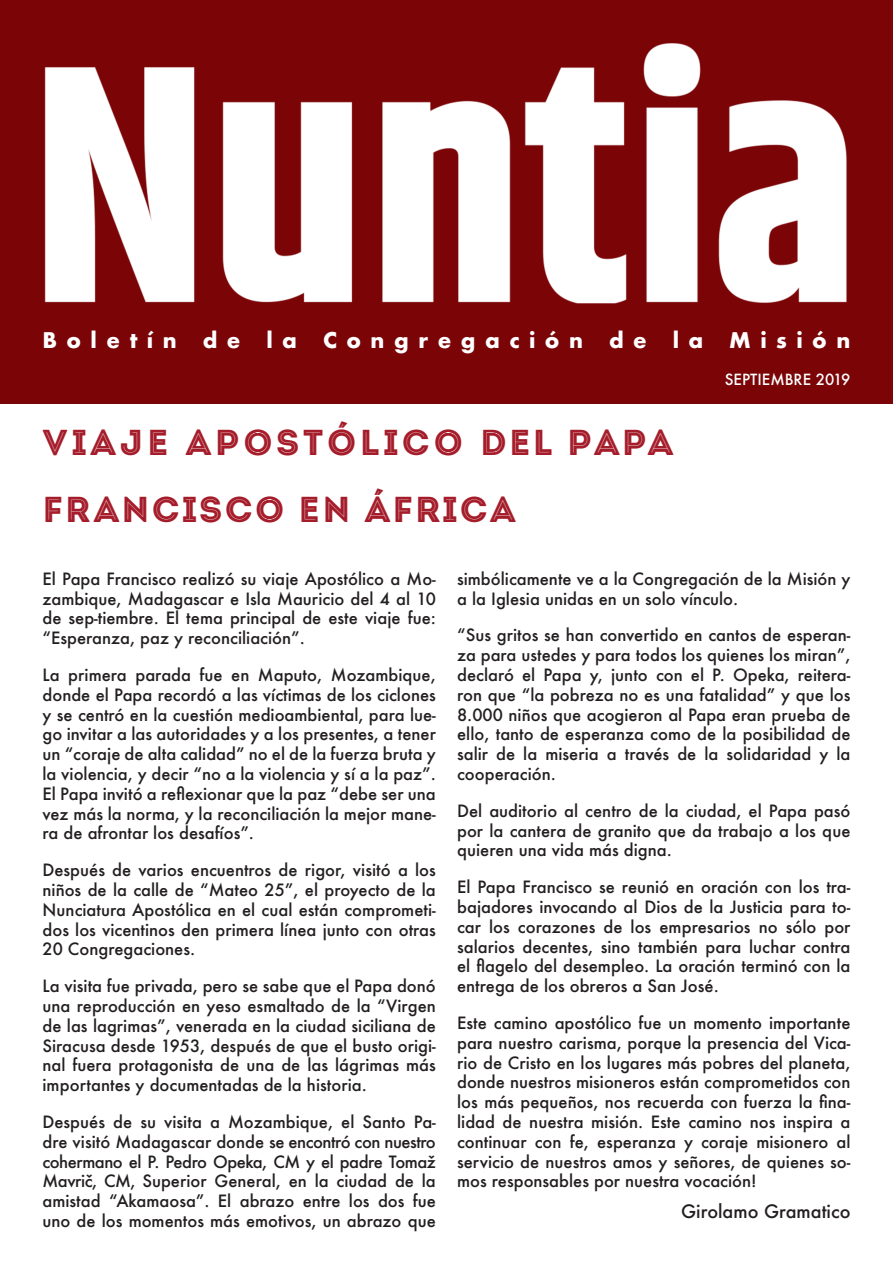
<style>
.page{position:relative;width:893px;height:1263px;background:#fff}
.page>*{position:absolute;margin:0;border:0;box-sizing:border-box;transform-origin:0 0}
.t1{font:36px/67.5px "Intro Inline";letter-spacing:.06em;color:#a51c2a}
.t2{font:700 21px "Futura";letter-spacing:.45em;color:#fff}
.t3{font:500 18px "Futura";color:#231f20}
.t4{font:500 16.5px/19.8px "Futura";color:#231f20;text-align:justify}
.t5{font:500 15px "Futura";color:#fff}
</style>
<div class="page">
<img style="left:0;top:0;width:893px;height:404px">
<p class="t2" style="left:43px;top:325px;width:809px">Boletín de la Congregación de la Misión</p>
<p class="t5" style="left:725px;top:369px;width:127px">SEPTIEMBRE 2019</p>
<h1 class="t1" style="left:42px;top:408px;width:633px">VIAJE APOSTÓLICO DEL PAPA<br>FRANCISCO EN ÁFRICA</h1>
<p class="t4" style="left:43px;top:568px;width:395px">El Papa Francisco realizó su viaje Apostólico a Mo&shy;zambique, Madagascar e Isla Mauricio del 4 al 10 de sep-tiembre. El tema principal de este viaje fue: “Esperanza, paz y reconciliación”.</p>
<p class="t4" style="left:43px;top:665px;width:395px">La primera parada fue en Maputo, Mozambique, donde el Papa recordó a las víctimas de los ciclones y se centró en la cuestión medioambiental, para lue&shy;go invitar a las autoridades y a los presentes, a tener un “coraje de alta calidad” no el de la fuerza bruta y la violencia, y decir “no a la violencia y sí a la paz”.<br>El Papa invitó a reflexionar que la paz “debe ser una vez más la norma, y la reconciliación la mejor mane&shy;ra de afrontar los desafíos”.</p>
<p class="t4" style="left:43px;top:860px;width:395px">Después de varios encuentros de rigor, visitó a los niños de la calle de “Mateo 25”, el proyecto de la Nunciatura Apostólica en el cual están comprometi&shy;dos los vicentinos den primera línea junto con otras 20 Congregaciones.</p>
<p class="t4" style="left:43px;top:976px;width:395px">La visita fue privada, pero se sabe que el Papa donó una reproducción en yeso esmaltado de la “Virgen de las lagrimas”, venerada en la ciudad siciliana de Siracusa desde 1953, después de que el busto origi&shy;nal fuera protagonista de una de las lágrimas más importantes y documentadas de la historia.</p>
<p class="t4" style="left:43px;top:1112px;width:395px">Después de su visita a Mozambique, el Santo Pa&shy;dre visitó Madagascar donde se encontró con nuestro cohermano el P. Pedro Opeka, CM y el padre Tomaž Mavrič, CM, Superior General, en la ciudad de la amistad “Akamaosa”. El abrazo entre los dos fue uno de los momentos más emotivos, un abrazo que</p>
<p class="t4" style="left:457px;top:568px;width:395px">simbólicamente ve a la Congregación de la Misión y a la Iglesia unidas en un solo vínculo.</p>
<p class="t4" style="left:457px;top:625px;width:395px">“Sus gritos se han convertido en cantos de esperan&shy;za para ustedes y para todos los quienes los miran”, declaró el Papa y, junto con el P. Opeka, reitera&shy;ron que “la pobreza no es una fatalidad” y que los 8.000 niños que acogieron al Papa eran prueba de ello, tanto de esperanza como de la posibilidad de salir de la miseria a través de la solidaridad y la cooperación.</p>
<p class="t4" style="left:457px;top:800px;width:395px">Del auditorio al centro de la ciudad, el Papa pasó por la cantera de granito que da trabajo a los que quieren una vida más digna.</p>
<p class="t4" style="left:457px;top:877px;width:395px">El Papa Francisco se reunió en oración con los tra&shy;bajadores invocando al Dios de la Justicia para to&shy;car los corazones de los empresarios no sólo por salarios decentes, sino también para luchar contra el flagelo del desempleo. La oración terminó con la entrega de los obreros a San José.</p>
<p class="t4" style="left:457px;top:1013px;width:395px">Este camino apostólico fue un momento importante para nuestro carisma, porque la presencia del Vica&shy;rio de Cristo en los lugares más pobres del planeta, donde nuestros misioneros están comprometidos con los más pequeños, nos recuerda con fuerza la fina&shy;lidad de nuestra misión. Este camino nos inspira a continuar con fe, esperanza y coraje misionero al servicio de nuestros amos y señores, de quienes so&shy;mos responsables por nuestra vocación!</p>
<p class="t3" style="left:681px;top:1199px;width:171px">Girolamo Gramatico</p>
</div>
